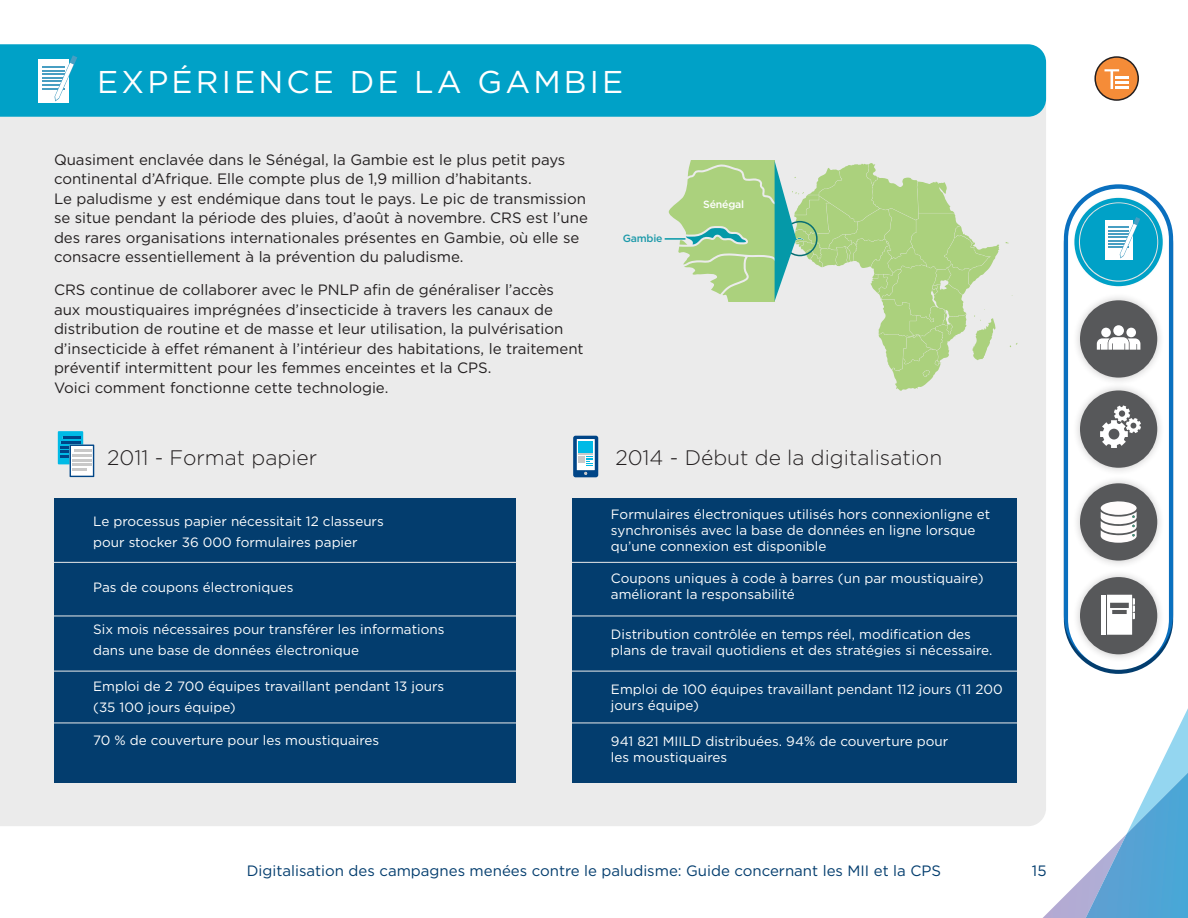
<style>
.page{position:relative;width:1188px;height:918px;background:#fff}
.page>*{position:absolute;margin:0;border:0;box-sizing:border-box;transform-origin:0 0}
.t1{font:31.5px "Gotham";letter-spacing:.1em;color:#fff}
.t2{font:300 21px "Gotham";color:#231f20}
.t3{font:15px/19.5px "Gotham";color:#231f20}
.t4{font:15px "Gotham";color:#033d6e}
.t5{font:13.5px/16.2px "Gotham";color:#fff}
.t6{font:500 10.5px "Gotham";letter-spacing:-.02em;color:#fff}
.t7{font:500 10.5px "Gotham";letter-spacing:-.02em;color:#1d9aaa}
</style>
<div class="page">
<div style="left:0;top:117px;width:1046px;height:709px;background:#ebebeb"></div>
<div style="left:0;top:44px;width:1046px;height:73px;background:#00a1c7"></div>
<div style="left:39px;top:59px;width:30px;height:44px;background:#fff"></div>
<svg style="left:42px;top:55px;width:35px;height:46px"></svg>
<div style="left:1064px;top:184px;width:109px;height:485px;background:#0a70bf;border-radius:55px"></div>
<div style="left:1068px;top:189px;width:101px;height:481px;background:#fff;border-radius:50px"></div>
<div style="left:1072px;top:475px;width:93px;height:93px;background:#231f20;opacity:.25"></div>
<div style="left:1080px;top:483px;width:77px;height:78px;background:#57585a;border-radius:50%"></div>
<svg style="left:1100px;top:501px;width:37px;height:42px"></svg>
<div style="left:1072px;top:569px;width:93px;height:93px;background:#231f20;opacity:.25"></div>
<div style="left:1080px;top:577px;width:77px;height:77px;background:#57585a;border-radius:50%"></div>
<svg style="left:1031px;top:595px;width:157px;height:323px"></svg>
<div style="left:1072px;top:195px;width:93px;height:94px;background:#231f20;opacity:.25"></div>
<div style="left:1080px;top:203px;width:77px;height:78px;background:#00a1c7;border-radius:50%"></div>
<div style="left:1105px;top:220px;width:28px;height:39px;background:#fff"></div>
<svg style="left:1109px;top:217px;width:31px;height:41px"></svg>
<div style="left:1074px;top:198px;width:89px;height:88px;border:4px solid #00a1c7;border-radius:50%"></div>
<div style="left:1095px;top:57px;width:43px;height:43px;background:#f58c38;border-radius:50%"></div>
<div style="left:1094px;top:56px;width:45px;height:45px;border:2px solid #231f20;border-radius:50%"></div>
<svg style="left:1105px;top:69px;width:14px;height:20px"></svg>
<hr style="left:1115px;top:76px;width:14px;height:3px;background:#fff">
<hr style="left:1115px;top:81px;width:14px;height:3px;background:#fff">
<hr style="left:1115px;top:86px;width:14px;height:3px;background:#fff">
<div style="left:1072px;top:292px;width:93px;height:93px;background:#231f20;opacity:.25"></div>
<div style="left:1080px;top:300px;width:77px;height:78px;background:#57585a;border-radius:50%"></div>
<div style="left:1101px;top:328px;width:10px;height:9px;background:#fff;border-radius:50%"></div>
<div style="left:1126px;top:328px;width:10px;height:9px;background:#fff;border-radius:50%"></div>
<svg style="left:1097px;top:337px;width:43px;height:13px"></svg>
<div style="left:1113px;top:325px;width:11px;height:11px;background:#fff;border-radius:50%"></div>
<div style="left:1072px;top:382px;width:93px;height:94px;background:#231f20;opacity:.25"></div>
<div style="left:1080px;top:390px;width:77px;height:78px;background:#57585a;border-radius:50%"></div>
<svg style="left:1100px;top:405px;width:41px;height:43px"></svg>
<div style="left:54px;top:498px;width:462px;height:285px;background:#033d6e"></div>
<div style="left:572px;top:498px;width:445px;height:285px;background:#033d6e"></div>
<hr style="left:45px;top:562px;width:984px;height:1px;background:#ebebeb">
<hr style="left:45px;top:616px;width:984px;height:1px;background:#ebebeb">
<hr style="left:45px;top:671px;width:984px;height:1px;background:#ebebeb">
<hr style="left:45px;top:723px;width:984px;height:1px;background:#ebebeb">
<svg style="left:1010px;top:343px;width:7px;height:4px"></svg>
<hr style="left:665px;top:238px;width:20px;height:2px;background:#0599a8">
<svg style="left:669px;top:161px;width:330px;height:230px"></svg>
<svg style="left:58px;top:431px;width:36px;height:46px"></svg>
<svg style="left:573px;top:436px;width:25px;height:41px"></svg>
<p class="t1" style="left:97px;top:61px;width:528px">EXPÉRIENCE DE LA GAMBIE</p>
<p class="t3" style="left:54px;top:149px;width:535px">Quasiment enclavée dans le Sénégal, la Gambie est le plus petit pays continental d’Afrique. Elle compte plus de 1,9 million d’habitants.<br>Le paludisme y est endémique dans tout le pays. Le pic de transmission se situe pendant la période des pluies, d’août à novembre. CRS est l’une des rares organisations internationales présentes en Gambie, où elle se consacre essentiellement à la prévention du paludisme.</p>
<p class="t3" style="left:54px;top:280px;width:531px">CRS continue de collaborer avec le PNLP afin de généraliser l’accès aux moustiquaires imprégnées d’insecticide à travers les canaux de distribution de routine et de masse et leur utilisation, la pulvérisation d’insecticide à effet rémanent à l’intérieur des habitations, le traitement préventif intermittent pour les femmes enceintes et la CPS.<br>Voici comment fonctionne cette technologie.</p>
<p class="t7" style="left:623px;top:232px;width:41px">Gambie</p>
<p class="t6" style="left:703px;top:198px;width:42px">Sénégal</p>
<p class="t2" style="left:107px;top:444px;width:212px">2011 - Format papier</p>
<p class="t2" style="left:615px;top:444px;width:328px">2014 - Début de la digitalisation</p>
<p class="t5" style="left:93px;top:511px;width:292px;line-height:21px">Le processus papier nécessitait 12 classeurs pour stocker 36 000 formulaires papier</p>
<p class="t5" style="left:93px;top:579px;width:202px">Pas de coupons électroniques</p>
<p class="t5" style="left:93px;top:619px;width:353px;line-height:21px">Six mois nécessaires pour transférer les informations dans une base de données électronique</p>
<p class="t5" style="left:93px;top:676px;width:353px;line-height:21px">Emploi de 2 700 équipes travaillant pendant 13 jours (35 100 jours équipe)</p>
<p class="t5" style="left:93px;top:732px;width:288px">70 % de couverture pour les moustiquaires</p>
<p class="t5" style="left:611px;top:506px;width:381px">Formulaires électroniques utilisés hors connexionligne et synchronisés avec la base de données en ligne lorsque qu’une connexion est disponible</p>
<p class="t5" style="left:611px;top:570px;width:374px">Coupons uniques à code à barres (un par moustiquaire) améliorant la responsabilité</p>
<p class="t5" style="left:611px;top:626px;width:383px">Distribution contrôlée en temps réel, modification des plans de travail quotidiens et des stratégies si nécessaire.</p>
<p class="t5" style="left:611px;top:681px;width:393px">Emploi de 100 équipes travaillant pendant 112 jours (11 200 jours équipe)</p>
<p class="t5" style="left:611px;top:733px;width:339px">941 821 MIILD distribuées. 94% de couverture pour les moustiquaires</p>
<p class="t4" style="left:247px;top:861px;width:696px">Digitalisation des campagnes menées contre le paludisme: Guide concernant les MII et la CPS</p>
<p class="t4" style="left:1032px;top:861px;width:16px">15</p>
</div>
